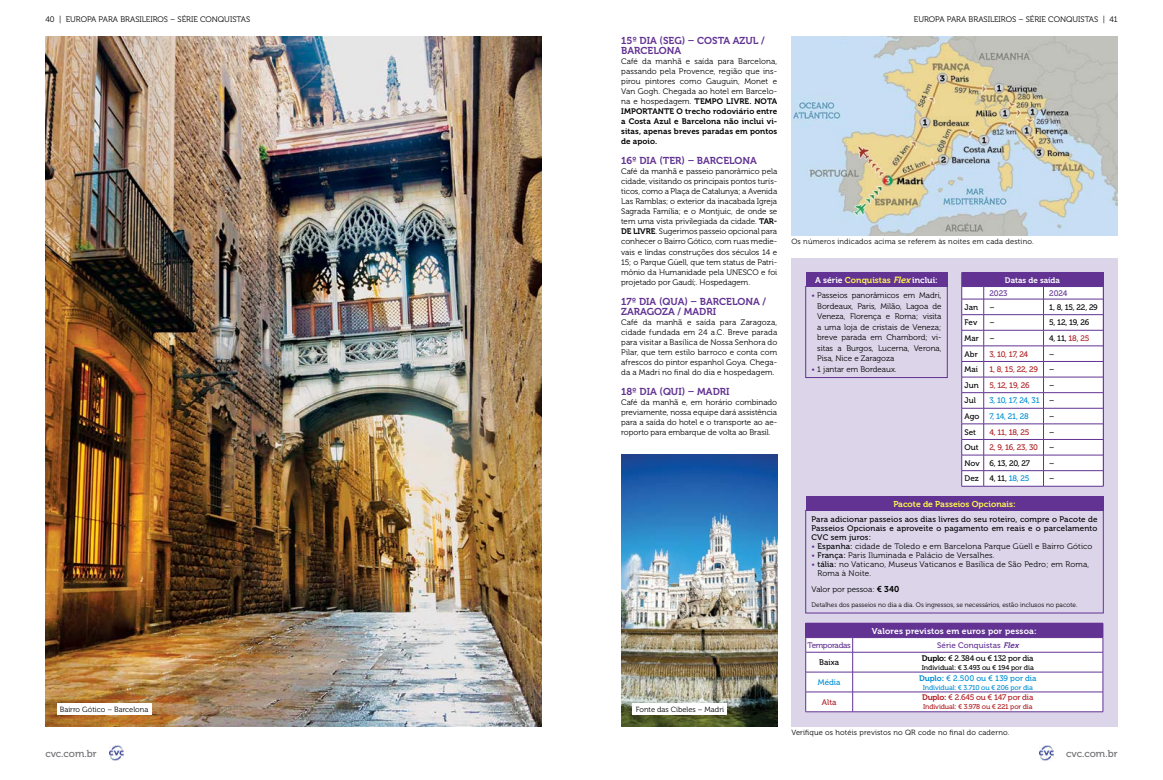
<style>
.page{position:relative;width:1163px;height:780px;background:#fff}
.page>*{position:absolute;margin:0;border:0;box-sizing:border-box;transform-origin:0 0}
.t1{font:10px/10px "Museo 700";color:#623393}
.t2{font:10px "Museo 500";color:#6d6e71}
.t3{font:8.5px "Museo 700";letter-spacing:.005em;color:#fff}
.t4{font:8.5px "Museo 700";color:#fff450}
.t5{font:8px/10px "Museo 300";color:#000;text-align:justify}
.t6{font:8px/9px "Museo 500";color:#000;text-align:justify}
.t7{font:8px/9px "Museo 300";letter-spacing:.02em;color:#000}
.t8{font:8px/10px "Museo 700";letter-spacing:.01em;color:#000;text-align:justify}
.t9{font:8px "Museo 500";letter-spacing:-.025em;color:#af1e23}
.t10{font:8px "Museo 500";color:#008fd5}
.t11{font:8px "Museo 500";color:#623393}
.t12{font:8px/15.6px "Museo 500";letter-spacing:-.025em;color:#008fd5}
.t13{font:8px "Museo 500";letter-spacing:-.02em;color:#000}
.t14{font:8px "Museo 700";color:#fff}
.t15{font:8px "Museo 500";letter-spacing:-.04em;color:#623393}
.t16{font:7.5px "Museo 300";letter-spacing:.02em;color:#000}
.t17{font:7.5px "Museo 300";color:#000}
.t18{font:7px "Museo 500";letter-spacing:-.005em;color:#000}
.t19{font:7px "Museo 500";letter-spacing:-.015em;color:#008fd5}
.t20{font:7px "Museo 500";letter-spacing:-.015em;color:#af1e23}
.t21{font:6.5px "Museo 300";color:#000}
.s1{font-family:"Museo 300"}
.s2{font-family:"Museo 700"}
.s3{color:#af1e23}
.s4{color:#fff450}
.s5{font-style:italic;font-size:9px;color:#fff450}
.s6{color:#623393}
.s7{color:#000}
.s8{color:#008fd5}
.s9{font-family:"Museo 500"}
.s10{font-family:"Museo 700";font-size:8.5px}
.s11{font-family:"Museo 700";font-style:italic}
</style>
<div class="page">
<img style="left:109px;top:745px;width:14px;height:15px">
<img style="left:1039px;top:745px;width:14px;height:15px">
<img style="left:45px;top:37px;width:496px;height:689px">
<div style="left:57px;top:702px;width:94px;height:12px;background:#fff"></div>
<div style="left:791px;top:258px;width:326px;height:468px;background:#dcd5ea"></div>
<div style="left:805px;top:286px;width:142px;height:91px;border:1px solid #623393"></div>
<div style="left:805px;top:272px;width:142px;height:14px;background:#623393"></div>
<div style="left:805px;top:496px;width:298px;height:14px;background:#623393"></div>
<div style="left:805px;top:510px;width:298px;height:103px;border:1px solid #623393"></div>
<img style="left:791px;top:37px;width:326px;height:198px">
<svg style="left:961px;top:272px;width:142px;height:215px;background:#e7e0ee"></svg>
<hr style="left:983px;top:486px;width:60px;height:1px;background:#623393">
<hr style="left:1043px;top:486px;width:60px;height:1px;background:#623393">
<img style="left:621px;top:454px;width:156px;height:272px">
<div style="left:632px;top:702px;width:95px;height:12px;background:#fff"></div>
<hr style="left:805px;top:711px;width:47px;height:1px;background:#623393">
<svg style="left:805px;top:623px;width:298px;height:88px;background:#ddd3e8"></svg>
<hr style="left:852px;top:711px;width:250px;height:1px;background:#623393">
<p class="t5" style="left:45px;top:14px;width:206px">40 | EUROPA PARA BRASILEIROS – SÉRIE CONQUISTAS</p>
<p class="t5" style="left:913px;top:14px;width:205px">EUROPA PARA BRASILEIROS – SÉRIE CONQUISTAS | 41</p>
<p class="t17" style="left:60px;top:705px;width:90px">Bairro Gótico – Barcelona</p>
<p class="t1" style="left:621px;top:36px;width:145px">15º DIA (SEG) – COSTA AZUL /<br>BARCELONA</p>
<p class="t5" style="left:621px;top:57px;width:157px">Café da manhã e saída para Barcelona, passando pela Provence, região que ins&shy;pirou pintores como Gauguin, Monet e Van Gogh. Chegada ao hotel em Barcelo-</p>
<p class="t8" style="left:621px;top:97px;width:157px"><span class="s1">na e hospedagem.</span> TEMPO LIVRE. NOTA IMPORTANTE O trecho rodoviário entre a Costa Azul e Barcelona não inclui vi&shy;sitas, apenas breves paradas em pontos de apoio.</p>
<p class="t1" style="left:621px;top:156px;width:137px">16º DIA (TER) – BARCELONA</p>
<p class="t5" style="left:621px;top:167px;width:157px">Café da manhã e passeio panorâmico pela cidade, visitando os principais pontos turís&shy;ticos, como a Plaça de Catalunya; a Avenida Las Ramblas; o exterior da inacabada Igreja Sagrada Família; e o Montjuic, de onde se tem uma vista privilegiada da cidade. <span class="s2">TAR-DE LIVRE</span>. Sugerimos passeio opcional para conhecer o Bairro Gótico, com ruas medie&shy;vais e lindas construções dos séculos 14 e 15; o Parque Güell, que tem status de Patri&shy;mônio da Humanidade pela UNESCO e foi projetado por Gaudí;. Hospedagem.</p>
<p class="t1" style="left:621px;top:296px;width:146px">17º DIA (QUA) – BARCELONA /<br>ZARAGOZA / MADRI</p>
<p class="t5" style="left:621px;top:317px;width:157px">Café da manhã e saída para Zaragoza, cidade fundada em 24 a.C. Breve parada para visitar a Basílica de Nossa Senhora do Pilar, que tem estilo barroco e conta com afrescos do pintor espanhol Goya. Chega&shy;da a Madri no final do dia e hospedagem.</p>
<p class="t1" style="left:621px;top:386px;width:110px">18º DIA (QUI) – MADRI</p>
<p class="t5" style="left:621px;top:397px;width:157px">Café da manhã e, em horário combinado previamente, nossa equipe dará assistência para a saída do hotel e o transporte ao ae&shy;roporto para embarque de volta ao Brasil.</p>
<p class="t17" style="left:635px;top:705px;width:90px">Fonte das Cibeles – Madri</p>
<p class="t16" style="left:791px;top:237px;width:244px">Os números indicados acima se referem às noites em cada destino.</p>
<p class="t14" style="left:1004px;top:275px;width:57px">Datas de saída</p>
<p class="t11" style="left:989px;top:288px;width:20px">2023</p>
<p class="t11" style="left:1048px;top:288px;width:20px">2024</p>
<p class="t6" style="left:964px;top:303px;width:15px">Jan</p>
<p class="t6" style="left:989px;top:303px;width:7px">–</p>
<p class="t6" style="left:1048px;top:303px;width:50px">1, 8, 15, 22, 29</p>
<p class="t6" style="left:964px;top:318px;width:14px">Fev</p>
<p class="t6" style="left:989px;top:318px;width:7px">–</p>
<p class="t6" style="left:1048px;top:318px;width:42px">5, 12, 19, 26</p>
<p class="t6" style="left:964px;top:334px;width:16px">Mar</p>
<p class="t6" style="left:989px;top:334px;width:7px">–</p>
<p class="t6" style="left:1048px;top:334px;width:42px">4, 11, <span class="s3">18, 25</span></p>
<p class="t6" style="left:964px;top:349px;width:15px">Abr</p>
<p class="t9" style="left:989px;top:349px;width:40px">3, 10, 17, 24</p>
<p class="t6" style="left:1048px;top:349px;width:7px">–</p>
<p class="t6" style="left:964px;top:365px;width:15px">Mai</p>
<p class="t9" style="left:989px;top:365px;width:50px">1, 8, 15, 22, 29</p>
<p class="t6" style="left:1048px;top:365px;width:7px">–</p>
<p class="t6" style="left:964px;top:381px;width:16px">Jun</p>
<p class="t9" style="left:989px;top:381px;width:42px">5, 12, 19, 26</p>
<p class="t6" style="left:1048px;top:381px;width:7px">–</p>
<p class="t6" style="left:964px;top:396px;width:13px">Jul</p>
<p class="t3" style="left:815px;top:275px;width:124px">A série <span class="s4">Conquistas</span> <span class="s5">Flex</span>inclui:</p>
<p class="t5" style="left:817px;top:290px;width:126px;line-height:10.5px;text-indent:-6px"><span class="s6">•</span> Passeios panorâmicos em Madri, Bordeaux, Paris, Milão, Lagoa de Veneza, Florença e Roma; visita a uma loja de cristais de Veneza; breve parada em Chambord; vi&shy;sitas a Burgos, Lucerna, Verona, Pisa, Nice e Zaragoza</p>
<p class="t5" style="left:811px;top:364px;width:86px"><span class="s6">•</span> 1 jantar em Bordeaux.</p>
<p class="t12" style="left:964px;top:393px;width:91px;text-indent:25px">3, 10, 17, 24, 31 <span class="s7">–<br>Ago</span> 7, 14, 21, 28</p>
<p class="t6" style="left:1048px;top:412px;width:7px">–</p>
<p class="t6" style="left:964px;top:427px;width:13px">Set</p>
<p class="t9" style="left:989px;top:427px;width:42px">4, 11, 18, 25</p>
<p class="t6" style="left:1048px;top:427px;width:7px">–</p>
<p class="t6" style="left:964px;top:443px;width:16px">Out</p>
<p class="t9" style="left:989px;top:443px;width:50px">2, 9, 16, 23, 30</p>
<p class="t6" style="left:1048px;top:443px;width:7px">–</p>
<p class="t6" style="left:964px;top:458px;width:67px">Nov 6, 13, 20, 27</p>
<p class="t6" style="left:1048px;top:458px;width:7px">–</p>
<p class="t6" style="left:964px;top:474px;width:16px">Dez</p>
<p class="t6" style="left:989px;top:474px;width:42px">4, 11, <span class="s8">18, 25</span></p>
<p class="t6" style="left:1048px;top:474px;width:7px">–</p>
<p class="t4" style="left:893px;top:499px;width:124px">Pacote de Passeios Opcionais:</p>
<p class="t6" style="left:811px;top:515px;width:287px">Para adicionar passeios aos dias livres do seu roteiro, compre o Pacote de Passeios Opcionais e aproveite o pagamento em reais e o parcelamento CVC sem juros:</p>
<p class="t7" style="left:811px;top:542px;width:282px"><span class="s6">•</span> <span class="s9">Espanha:</span> cidade de Toledo e em Barcelona Parque Güell e Bairro Gótico</p>
<p class="t7" style="left:811px;top:551px;width:185px"><span class="s6">•</span> <span class="s9">França:</span> Paris Iluminada e Palácio de Versalhes.</p>
<p class="t7" style="left:817px;top:560px;width:273px;text-indent:-6px"><span class="s6">•</span> <span class="s9">tália:</span> no Vaticano, Museus Vaticanos e Basílica de São Pedro; em Roma,<br>Roma à Noite.</p>
<p class="t5" style="left:811px;top:584px;width:89px">Valor por pessoa: <span class="s10">€ 340</span></p>
<p class="t21" style="left:811px;top:601px;width:267px">Detalhes dos passeios no dia a dia. Os ingressos, se necessários, estão inclusos no pacote.</p>
<p class="t3" style="left:871px;top:626px;width:166px">Valores previstos em euros por pessoa:</p>
<p class="t15" style="left:807px;top:640px;width:45px">Temporadas</p>
<p class="t11" style="left:936px;top:640px;width:85px">Série Conquistas <span class="s11">Flex</span></p>
<p class="t6" style="left:819px;top:658px;width:21px">Baixa</p>
<p class="t13" style="left:921px;top:653px;width:113px"><span class="s2">Duplo:</span> € 2.384 ou € 132 por dia</p>
<p class="t18" style="left:921px;top:663px;width:114px">Individual: € 3.493 ou € 194 por dia</p>
<p class="t10" style="left:817px;top:677px;width:24px">Média</p>
<p class="t10" style="left:918px;top:673px;width:119px"><span class="s2">Duplo:</span> € 2.500 ou € 139 por dia</p>
<p class="t19" style="left:922px;top:683px;width:111px">Individual: € 3.710 ou € 206 por dia</p>
<p class="t9" style="left:922px;top:693px;width:113px"><span class="s2">Duplo:</span> € 2.645 ou € 147 por dia</p>
<p class="t20" style="left:922px;top:703px;width:111px">Individual: € 3.978 ou € 221 por dia</p>
<p class="t16" style="left:791px;top:728px;width:219px">Verifique os hotéis previstos no QR code no final do caderno.</p>
<p class="t9" style="left:821px;top:697px;width:16px">Alta</p>
<p class="t2" style="left:45px;top:747px;width:53px">cvc.com.br</p>
<p class="t2" style="left:1066px;top:747px;width:53px">cvc.com.br</p>
</div>
